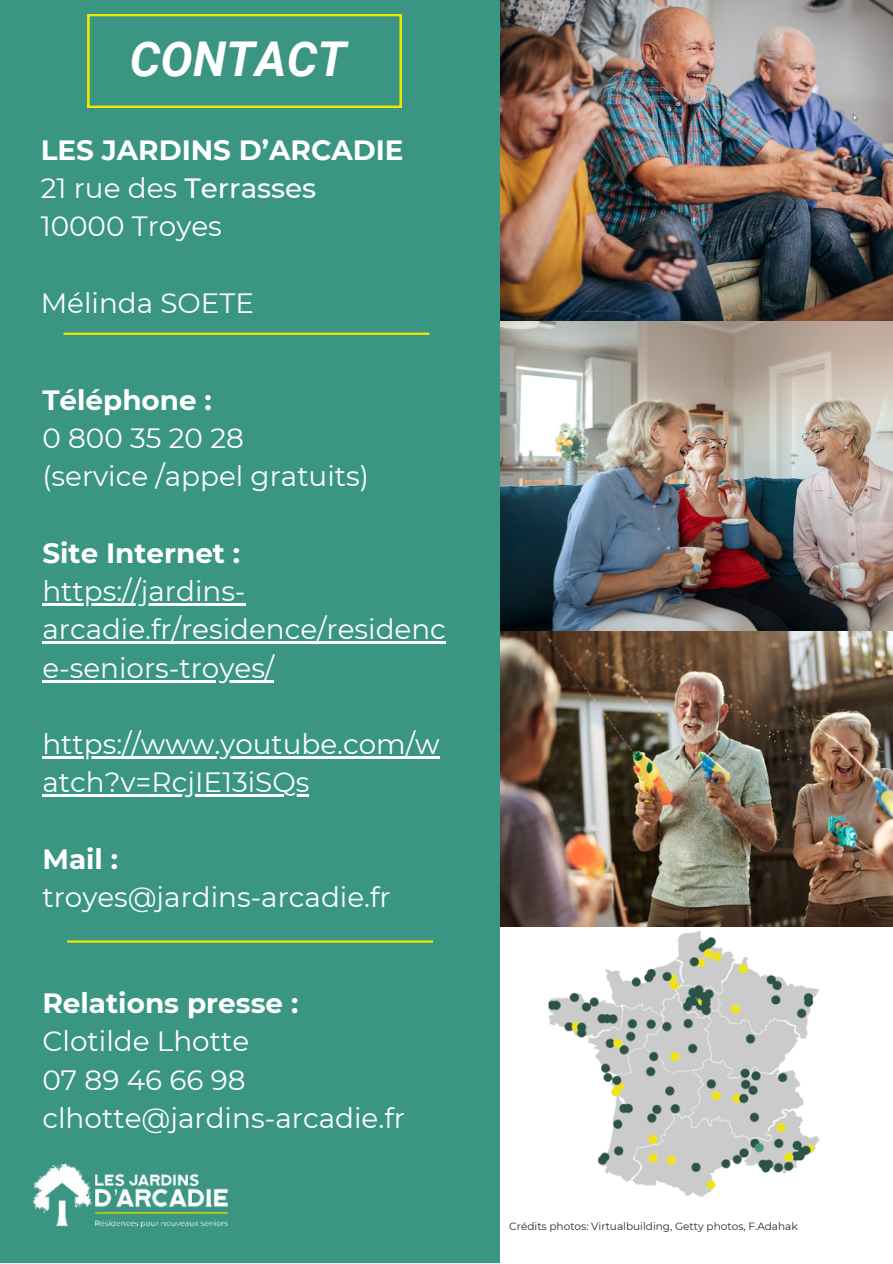
<style>
.page{position:relative;width:893px;height:1264px;background:#fff}
.page>*{position:absolute;margin:0;border:0;box-sizing:border-box;transform-origin:0 0}
.t1{font:italic 700 48px "Roboto";color:#fff}
.t2{font:27.9px/38.2px "Montserrat";color:#fff}
.t3{font:700 27.9px/38.2px "Montserrat";color:#fff}
.t4{font:10.5px "Montserrat";color:#202a33}
.s1{font-weight:400}
.s2{font-weight:500}
.s3{font-weight:700}
</style>
<div class="page">
<div style="left:0;top:0;width:500px;height:1262px;background:#3a9683"></div>
<img style="left:500px;top:0;width:392px;height:926px">
<img style="left:13px;top:1147px;width:245px;height:93px">
<div style="left:87px;top:14px;width:314px;height:93px;background:#3a9683"></div>
<hr style="left:67px;top:940px;width:366px;height:2px;background:#f0e601">
<hr style="left:63px;top:332px;width:366px;height:3px;background:#f0e601">
<img style="left:548px;top:930px;width:272px;height:267px">
<hr style="left:42px;top:603px;width:203px;height:2px;background:#fff">
<hr style="left:42px;top:641px;width:404px;height:3px;background:#fff">
<hr style="left:42px;top:680px;width:232px;height:2px;background:#fff">
<hr style="left:42px;top:756px;width:397px;height:2px;background:#fff">
<hr style="left:42px;top:794px;width:267px;height:3px;background:#fff">
<h2 class="t1" style="left:130px;top:32px;width:218px">CONTACT</h2>
<h2 class="t3" style="left:41px;top:131px;width:364px">LES JARDINS D’ARCADIE<br><span class="s1">21 rue des</span> <span class="s2">Terrasses<br></span><span class="s1">10000 Troyes</span></h2>
<p class="t2" style="left:41px;top:284px;width:215px">Mélinda SOETE</p>
<h2 class="t2" style="left:42px;top:380px;width:328px"><span class="s3">Téléphone :<br></span>0 800 35 20 28<br>(service /appel gratuits)</h2>
<p class="t3" style="left:42px;top:533px;width:199px">Site Internet :</p>
<p class="t2" style="left:42px;top:572px;width:405px">https://jardins&shy;arcadie.fr/residence/residenc</p>
<p class="t2" style="left:42px;top:648px;width:233px">e-seniors-troyes/</p>
<p class="t2" style="left:42px;top:725px;width:398px">https://www.youtube.com/w atch?v=RcjIE13iSQs</p>
<p class="t3" style="left:42px;top:839px;width:77px">Mail :</p>
<p class="t2" style="left:42px;top:878px;width:350px">troyes@jardins-arcadie.fr</p>
<p class="t3" style="left:42px;top:983px;width:257px">Relations presse :</p>
<p class="t2" style="left:42px;top:1022px;width:364px">Clotilde Lhotte<br>07 89 46 66 98 clhotte@jardins-arcadie.fr</p>
<p class="t4" style="left:509px;top:1219px;width:290px">Crédits photos: Virtualbuilding, Getty photos, F.Adahak</p>
</div>
